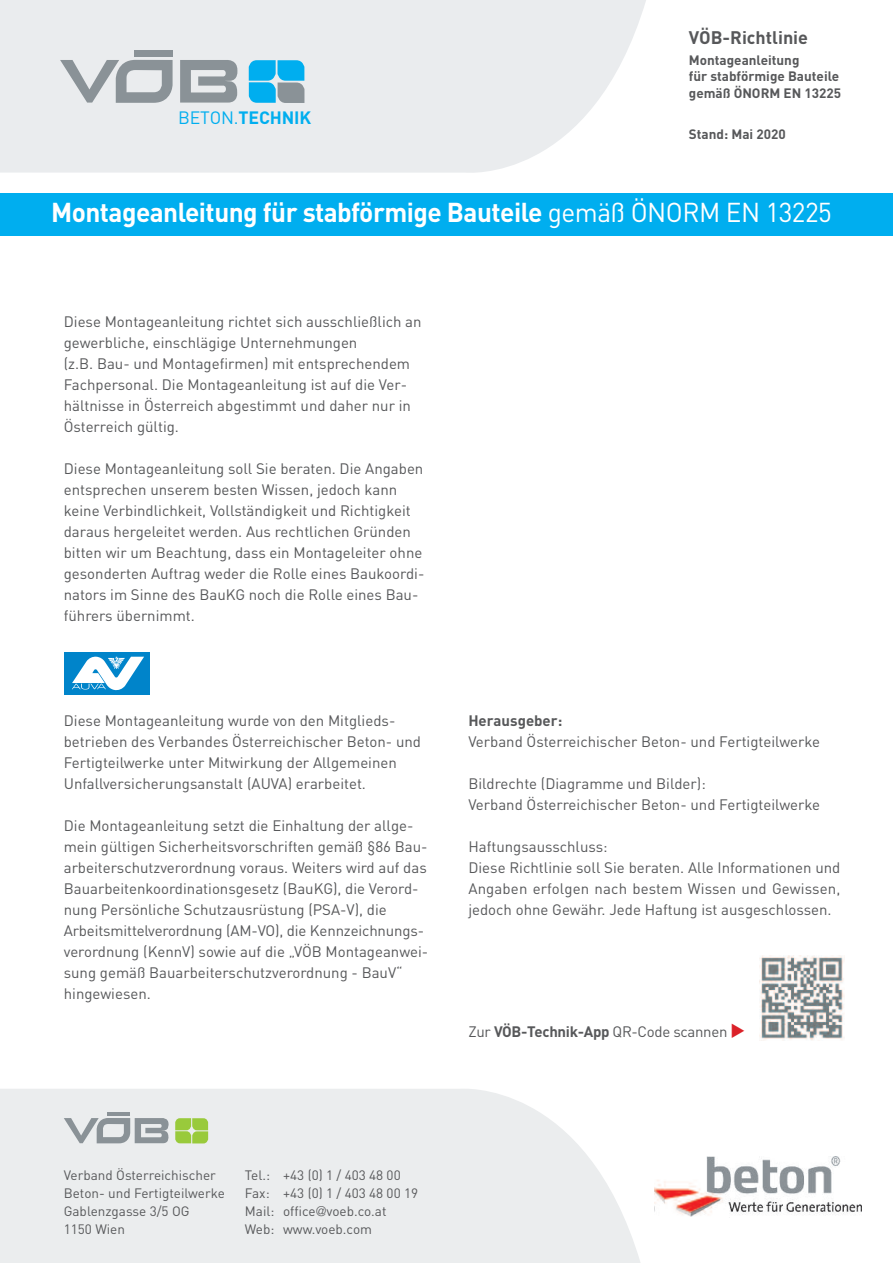
<style>
.page{position:relative;width:893px;height:1263px;background:#fff}
.page>*{position:absolute;margin:0;border:0;box-sizing:border-box;transform-origin:0 0}
.t1{font:700 27px "DINOT";letter-spacing:-.005em;color:#fff}
.t2{font:700 18px "DINOT";color:#57585a}
.t3{font:700 17.7px "DINOT";letter-spacing:-.01em;color:#00aeef}
.t4{font:15px/21px "DINOT";color:#57585a}
.t5{font:15px "DINOT";letter-spacing:-.02em;color:#57585a}
.t6{font:700 15px "DINOT";color:#57585a}
.t7{font:13.5px/18px "DINOT";color:#57585a}
.t8{font:700 13.5px/16.5px "DINOT";color:#57585a}
.s1{font-weight:400}
.s2{font-weight:700}
.s3{color:#db2128}
.s4{font-family:"Helvetica Neue";font-weight:300}
</style>
<div class="page">
<svg style="left:0;top:0;width:646px;height:173px;background:#ebedef"></svg>
<div style="left:134px;top:51px;width:38px;height:6px;background:#8a9297"></div>
<svg style="left:180px;top:60px;width:59px;height:43px;background:#a4aaae"></svg>
<svg style="left:60px;top:60px;width:113px;height:43px;background:#babfc3"></svg>
<svg style="left:249px;top:60px;width:55px;height:43px;background:#3bafdb"></svg>
<div style="left:0;top:193px;width:893px;height:43px;background:#00aeef"></div>
<svg style="left:0;top:1089px;width:640px;height:174px;background:#eceeef"></svg>
<hr style="left:108px;top:1112px;width:22px;height:4px;background:#8a9297">
<svg style="left:64px;top:1118px;width:105px;height:25px;background:#b4babd"></svg>
<svg style="left:175px;top:1118px;width:33px;height:25px"></svg>
<img style="left:655px;top:1157px;width:207px;height:59px">
<img style="left:759px;top:956px;width:86px;height:85px">
<div style="left:65px;top:652px;width:85px;height:43px;background:#0084ca"></div>
<svg style="left:72px;top:656px;width:72px;height:35px"></svg>
<p class="t3" style="left:178px;top:111px;width:134px"><span class="s1">BETON.</span>TECHNIK</p>
<p class="t2" style="left:689px;top:31px;width:121px">VÖB-Richtlinie</p>
<p class="t8" style="left:689px;top:53px;width:154px">Montageanleitung<br>für stabförmige Bauteile gemäß ÖNORM EN 13225</p>
<p class="t8" style="left:689px;top:128px;width:98px">Stand: Mai 2020</p>
<h1 class="t1" style="left:51px;top:203px;width:782px">Montageanleitung für stabförmige Bauteile <span class="s1">gemäß ÖNORM EN 13225</span></h1>
<h1 class="t1" style="left:51px;top:203px;width:725px">Wasserundurchlässige Betonbauwerk in Fertigteilbauweise</h1>
<p class="t4" style="left:64px;top:313px;width:359px">Diese Montageanleitung richtet sich ausschließlich an gewerbliche, einschlägige Unternehmungen<br>(z.B. Bau- und Montagefirmen) mit entsprechendem Fachpersonal. Die Montageanleitung ist auf die Ver&shy;hältnisse in Österreich abgestimmt und daher nur in Österreich gültig.</p>
<p class="t4" style="left:64px;top:460px;width:362px">Diese Montageanleitung soll Sie beraten. Die Angaben entsprechen unserem besten Wissen, jedoch kann keine Verbindlichkeit, Vollständigkeit und Richtigkeit daraus hergeleitet werden. Aus rechtlichen Gründen bitten wir um Beachtung, dass ein Montageleiter ohne gesonderten Auftrag weder die Rolle eines Baukoordi&shy;nators im Sinne des BauKG noch die Rolle eines Bau&shy;führers übernimmt.</p>
<p class="t4" style="left:64px;top:712px;width:359px">Diese Montageanleitung wurde von den Mitglieds&shy;betrieben des Verbandes Österreichischer Beton- und Fertigteilwerke unter Mitwirkung der Allgemeinen Unfallversicherungsanstalt (AUVA) erarbeitet.</p>
<p class="t4" style="left:64px;top:817px;width:366px">Die Montageanleitung setzt die Einhaltung der allge&shy;mein gültigen Sicherheitsvorschriften gemäß §86 Bau&shy;arbeiterschutzverordnung voraus. Weiters wird auf das Bauarbeitenkoordinationsgesetz (BauKG), die Verord&shy;nung Persönliche Schutzausrüstung (PSA-V), die Arbeitsmittelverordnung (AM-VO), die Kennzeichnungs&shy;verordnung (KennV) sowie auf die „VÖB Montageanwei&shy;sung gemäß Bauarbeiterschutzverordnung - BauV“ hingewiesen.</p>
<p class="t6" style="left:468px;top:715px;width:95px">Herausgeber:</p>
<p class="t4" style="left:468px;top:733px;width:353px">Verband Österreichischer Beton- und Fertigteilwerke</p>
<p class="t4" style="left:468px;top:775px;width:353px">Bildrechte (Diagramme und Bilder):<br>Verband Österreichischer Beton- und Fertigteilwerke</p>
<p class="t4" style="left:468px;top:838px;width:374px">Haftungsausschluss:<br>Diese Richtlinie soll Sie beraten. Alle Informationen und Angaben erfolgen nach bestem Wissen und Gewissen, jedoch ohne Gewähr. Jede Haftung ist ausgeschlossen.</p>
<p class="t5" style="left:468px;top:1026px;width:279px">Zur <span class="s2">VÖB-Technik-App</span> QR-Code scannen <span class="s3">◆</span></p>
<p class="t7" style="left:64px;top:1167px;width:163px">Verband Österreichischer<br>Beton- und Fertigteilwerke<br>Gablenzgasse 3/5 OG<br>1150 Wien</p>
<p class="t7" style="left:245px;top:1167px;width:175px">Tel.: +43 (0) 1 / 403 48 00<br>Fax: +43 (0) 1 / 403 48 00 19<br>Mail: office<span class="s4">@</span>voeb.co.at<br>Web: www.voeb.com</p>
</div>
